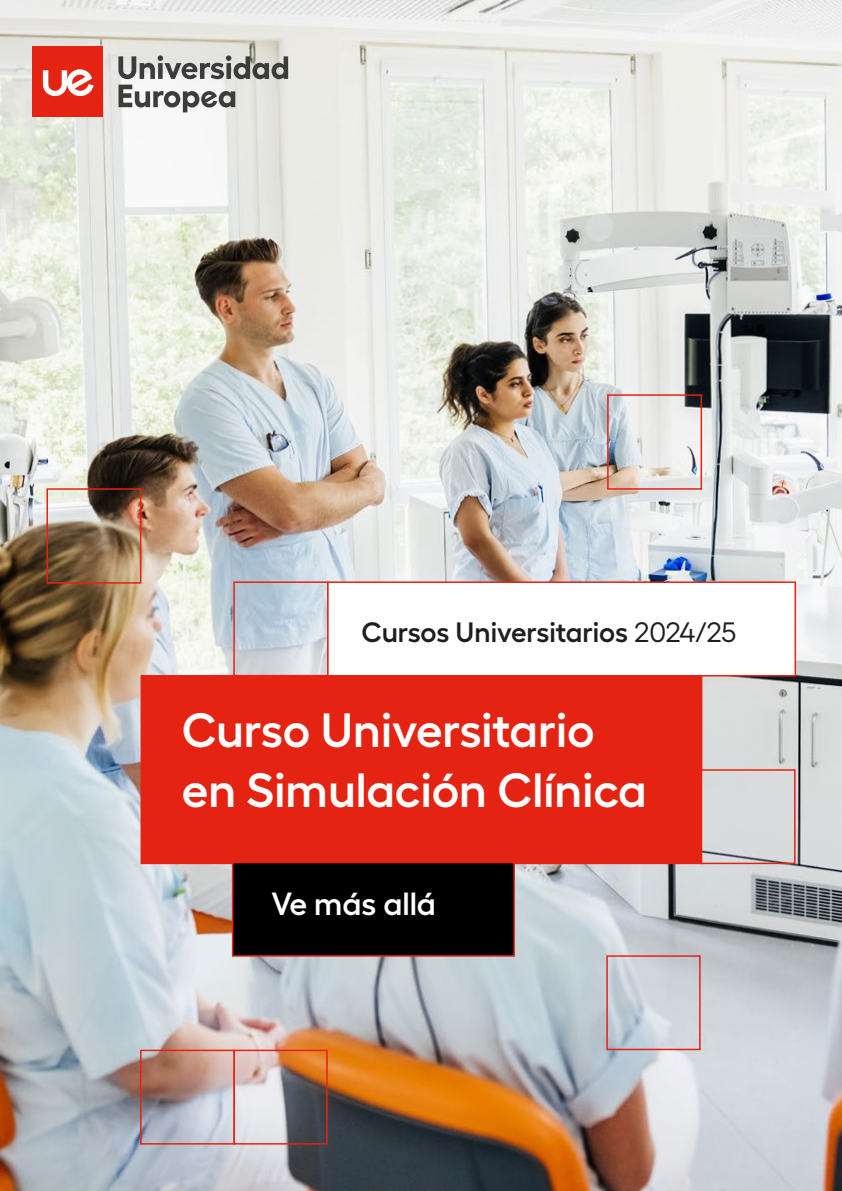
<style>
.page{position:relative;width:842px;height:1191px;background:#fff}
.page>*{position:absolute;margin:0;border:0;box-sizing:border-box;transform-origin:0 0}
.t1{font:600 48px/60px "Hellix";color:#fff}
.t2{font:600 32px "Hellix";color:#fff}
.t3{font:600 28px "Hellix";color:#1e1e1e}
.s1{font-weight:400}
</style>
<div class="page">
<img style="left:0;top:0;width:842px;height:1191px">
<svg style="left:118px;top:55px;width:170px;height:24px;background:#9b9c99"></svg>
<div style="left:33px;top:47px;width:70px;height:70px;background:#e42313"></div>
<svg style="left:43px;top:69px;width:51px;height:27px"></svg>
<svg style="left:118px;top:85px;width:117px;height:27px"></svg>
<div style="left:233px;top:581px;width:96px;height:95px;border:2px solid #e42313"></div>
<div style="left:233px;top:1049px;width:95px;height:95px;border:2px solid #e42313"></div>
<div style="left:606px;top:955px;width:95px;height:95px;border:2px solid #e42313"></div>
<div style="left:140px;top:1049px;width:95px;height:95px;border:2px solid #e42313"></div>
<div style="left:700px;top:769px;width:95px;height:95px;border:2px solid #e42313"></div>
<div style="left:46px;top:488px;width:95px;height:95px;border:2px solid #e42313"></div>
<div style="left:607px;top:394px;width:95px;height:96px;border:2px solid #e42313"></div>
<div style="left:141px;top:675px;width:561px;height:189px;background:#e42313"></div>
<div style="left:327px;top:581px;width:469px;height:95px;background:#fff;border:2px solid #e42313"></div>
<div style="left:232px;top:861px;width:283px;height:95px;background:#000;border:2px solid #e42313"></div>
<p class="t3" style="left:362px;top:610px;width:376px">Cursos Universitarios <span class="s1">2024/25</span></p>
<p class="t1" style="left:182px;top:695px;width:466px">Curso Universitario en Simulación Clínica</p>
<p class="t2" style="left:271px;top:879px;width:166px">Ve más allá</p>
</div>
